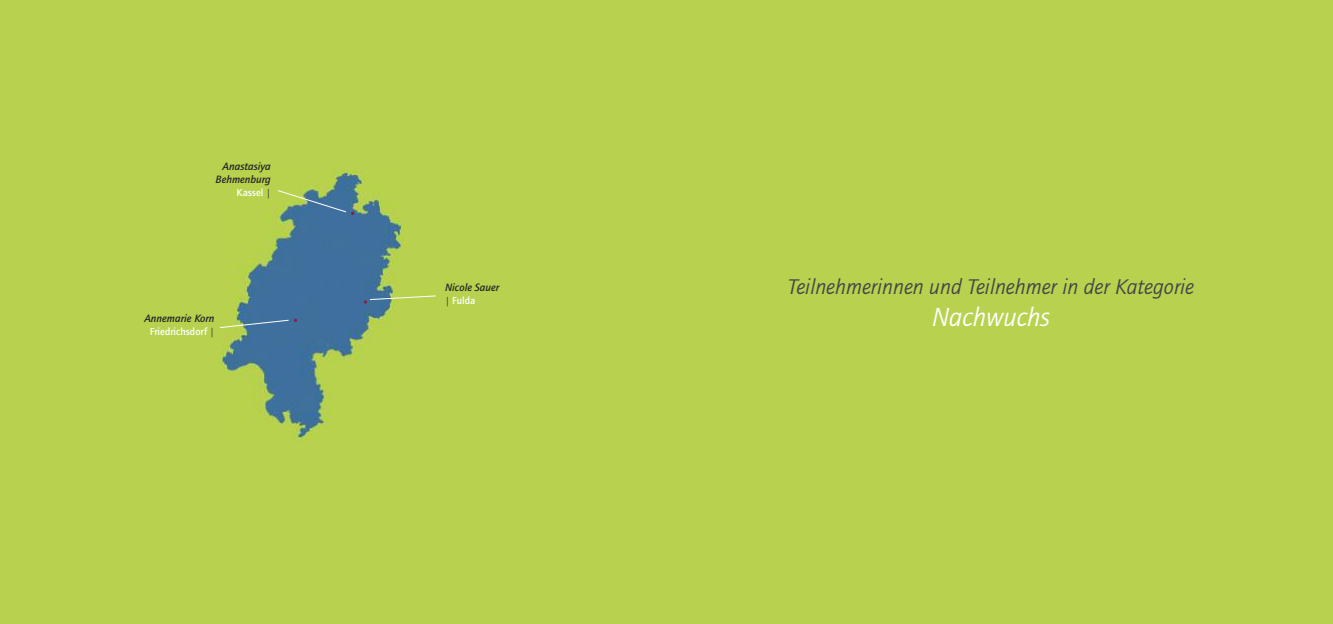
<style>
.page{position:relative;width:1333px;height:624px;background:#fff}
.page>*{position:absolute;margin:0;border:0;box-sizing:border-box;transform-origin:0 0}
.t1{font:italic 27px "Quay Sans EF";color:#fff}
.t2{font:italic 22px "Quay Sans EF";color:#454547}
.t3{font:italic 500 11px/13.2px "Quay Sans EF";color:#272627;text-align:right}
.t4{font:500 10.5px "Quay Sans EF";color:#fff}
.s1{font-weight:400;font-size:9.5px;color:#272627}
</style>
<div class="page">
<div style="left:0;top:0;width:1332px;height:624px;background:#b8d250"></div>
<img style="left:221px;top:170px;width:183px;height:271px">
<svg style="left:364px;top:295px;width:72px;height:8px"></svg>
<svg style="left:277px;top:189px;width:77px;height:26px"></svg>
<svg style="left:220px;top:318px;width:77px;height:11px"></svg>
<p class="t3" style="left:215px;top:159px;width:57px">Anastasiya<br>Behmenburg</p>
<p class="t4" style="left:236px;top:186px;width:36px">Kassel <span class="s1">|</span></p>
<p class="t3" style="left:144px;top:312px;width:72px">Annemarie Korn</p>
<p class="t4" style="left:150px;top:325px;width:66px">Friedrichsdorf <span class="s1">|</span></p>
<p class="t3" style="left:445px;top:280px;width:56px">Nicole Sauer</p>
<p class="t4" style="left:445px;top:294px;width:32px"><span class="s1">|</span> Fulda</p>
<h2 class="t2" style="left:787px;top:274px;width:408px">Teilnehmerinnen und Teilnehmer in der Kategorie</h2>
<h1 class="t1" style="left:932px;top:301px;width:119px">Nachwuchs</h1>
</div>
